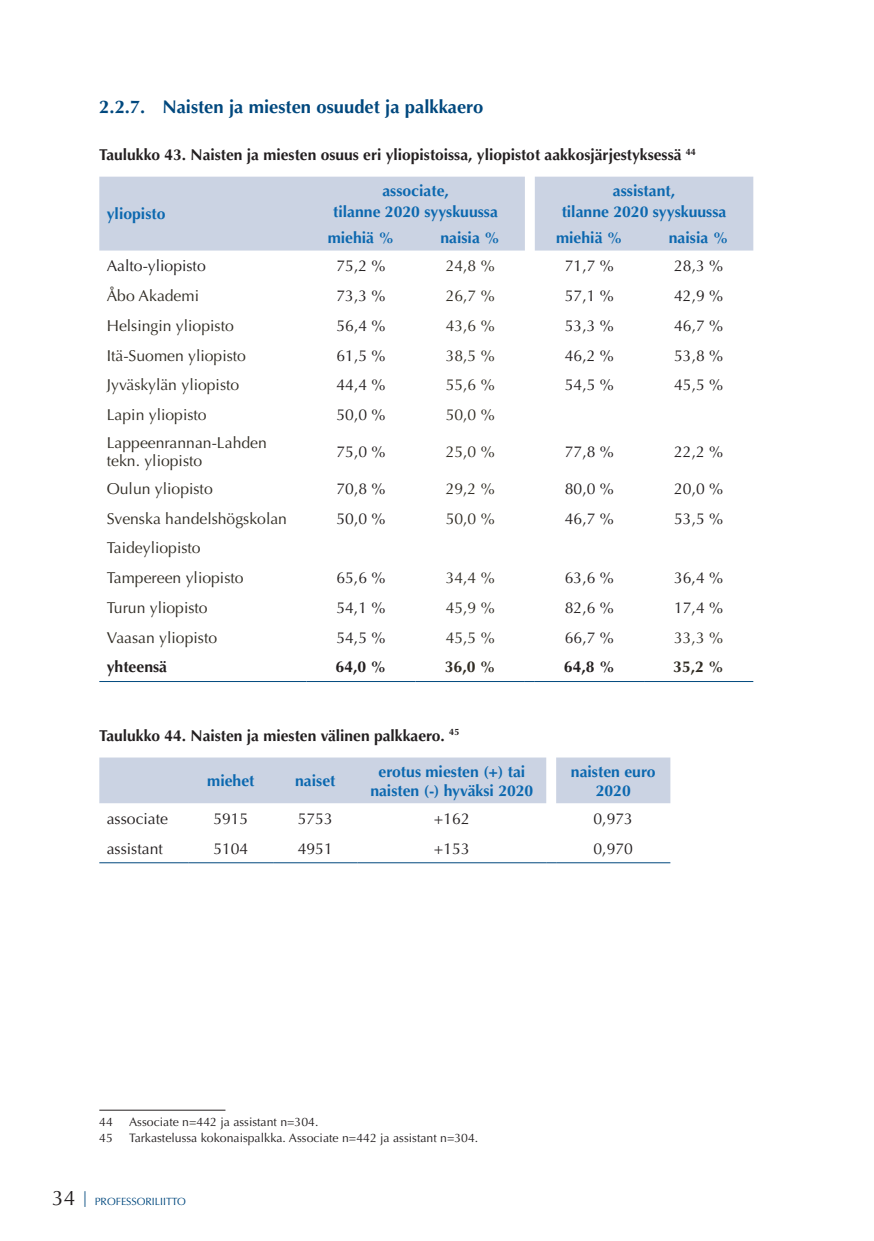
<style>
.page{position:relative;width:874px;height:1241px;background:#fff}
.page>*{position:absolute;margin:0;border:0;box-sizing:border-box;transform-origin:0 0}
.t1{font:700 18.38px "Optima LT Std";color:#01487e}
.t2{font:15.75px/17.5px "Optima LT Std";color:#302c24}
.t3{font:15.75px "Optima LT Std";color:#231f20}
.t4{font:700 15.75px/21px "Optima LT Std";color:#0c68af;text-align:center}
.t5{font:700 15.75px "Optima LT Std";color:#231f20}
.t6{font:700 15.75px "Optima LT Std";color:#302c24}
.t7{font:12.25px "Optima LT Std";color:#231f20}
.t8{font:10.5px "Optima LT Std";color:#01487e}
.s1{font-size:21px;color:#231f20}
</style>
<div class="page">
<div style="left:99px;top:177px;width:654px;height:73px;background:#cbd3e3"></div>
<hr style="left:99px;top:681px;width:207px;height:1px;background:#01487e">
<hr style="left:306px;top:681px;width:109px;height:1px;background:#01487e">
<hr style="left:415px;top:681px;width:109px;height:1px;background:#01487e">
<hr style="left:534px;top:681px;width:109px;height:1px;background:#01487e">
<hr style="left:643px;top:681px;width:110px;height:1px;background:#01487e">
<div style="left:99px;top:757px;width:571px;height:46px;background:#cbd3e3"></div>
<hr style="left:99px;top:862px;width:90px;height:1px;background:#01487e">
<hr style="left:189px;top:862px;width:84px;height:1px;background:#01487e">
<hr style="left:273px;top:862px;width:84px;height:1px;background:#01487e">
<hr style="left:357px;top:862px;width:189px;height:1px;background:#01487e">
<hr style="left:556px;top:862px;width:114px;height:1px;background:#01487e">
<hr style="left:99px;top:1109px;width:126px;height:1px;background:#231f20">
<p class="t1" style="left:99px;top:96px;width:385px">2.2.7. Naisten ja miesten osuudet ja palkkaero</p>
<p class="t5" style="left:99px;top:145px;width:598px">Taulukko 43. Naisten ja miesten osuus eri yliopistoissa, yliopistot aakkosjärjestyksessä <sup>44</sup></p>
<p class="t4" style="left:107px;top:204px;width:60px">yliopisto</p>
<p class="t4" style="left:333px;top:180px;width:166px">associate,<br>tilanne 2020 syyskuussa</p>
<p class="t4" style="left:561px;top:180px;width:166px">assistant,<br>tilanne 2020 syyskuussa</p>
<p class="t4" style="left:327px;top:227px;width:68px">miehiä %</p>
<p class="t4" style="left:440px;top:227px;width:61px">naisia %</p>
<p class="t4" style="left:556px;top:227px;width:68px">miehiä %</p>
<p class="t4" style="left:668px;top:227px;width:61px">naisia %</p>
<p class="t3" style="left:107px;top:257px;width:100px">Aalto-yliopisto</p>
<p class="t3" style="left:336px;top:257px;width:51px">75,2 %</p>
<p class="t2" style="left:445px;top:257px;width:51px">24,8 %</p>
<p class="t3" style="left:564px;top:257px;width:51px">71,7 %</p>
<p class="t3" style="left:673px;top:257px;width:51px">28,3 %</p>
<p class="t2" style="left:107px;top:287px;width:94px">Åbo Akademi</p>
<p class="t3" style="left:336px;top:286px;width:51px">73,3 %</p>
<p class="t2" style="left:445px;top:287px;width:51px">26,7 %</p>
<p class="t3" style="left:564px;top:286px;width:51px">57,1 %</p>
<p class="t3" style="left:673px;top:286px;width:51px">42,9 %</p>
<p class="t2" style="left:107px;top:317px;width:128px">Helsingin yliopisto</p>
<p class="t3" style="left:336px;top:316px;width:51px">56,4 %</p>
<p class="t2" style="left:445px;top:317px;width:51px">43,6 %</p>
<p class="t3" style="left:564px;top:316px;width:51px">53,3 %</p>
<p class="t3" style="left:673px;top:316px;width:51px">46,7 %</p>
<p class="t2" style="left:107px;top:346px;width:141px">Itä-Suomen yliopisto</p>
<p class="t3" style="left:336px;top:346px;width:51px">61,5 %</p>
<p class="t2" style="left:445px;top:346px;width:51px">38,5 %</p>
<p class="t3" style="left:564px;top:346px;width:51px">46,2 %</p>
<p class="t3" style="left:673px;top:346px;width:51px">53,8 %</p>
<p class="t2" style="left:107px;top:376px;width:134px">Jyväskylän yliopisto</p>
<p class="t3" style="left:336px;top:376px;width:51px">44,4 %</p>
<p class="t2" style="left:445px;top:376px;width:51px">55,6 %</p>
<p class="t3" style="left:564px;top:376px;width:51px">54,5 %</p>
<p class="t3" style="left:673px;top:376px;width:51px">45,5 %</p>
<p class="t2" style="left:107px;top:406px;width:101px">Lapin yliopisto</p>
<p class="t3" style="left:336px;top:405px;width:51px">50,0 %</p>
<p class="t2" style="left:445px;top:406px;width:51px">50,0 %</p>
<p class="t2" style="left:107px;top:434px;width:161px">Lappeenrannan-Lahden tekn. yliopisto</p>
<p class="t3" style="left:336px;top:442px;width:51px">75,0 %</p>
<p class="t2" style="left:445px;top:443px;width:51px">25,0 %</p>
<p class="t3" style="left:564px;top:442px;width:51px">77,8 %</p>
<p class="t3" style="left:673px;top:442px;width:51px">22,2 %</p>
<p class="t2" style="left:107px;top:480px;width:107px">Oulun yliopisto</p>
<p class="t3" style="left:336px;top:479px;width:51px">70,8 %</p>
<p class="t2" style="left:445px;top:480px;width:51px">29,2 %</p>
<p class="t3" style="left:564px;top:479px;width:51px">80,0 %</p>
<p class="t3" style="left:673px;top:479px;width:51px">20,0 %</p>
<p class="t2" style="left:107px;top:509px;width:182px">Svenska handelshögskolan</p>
<p class="t3" style="left:336px;top:509px;width:51px">50,0 %</p>
<p class="t2" style="left:445px;top:509px;width:51px">50,0 %</p>
<p class="t3" style="left:564px;top:509px;width:51px">46,7 %</p>
<p class="t3" style="left:673px;top:509px;width:51px">53,5 %</p>
<p class="t2" style="left:107px;top:533px;width:138px;line-height:29.8px">Taideyliopisto<br>Tampereen yliopisto</p>
<p class="t3" style="left:336px;top:568px;width:51px">65,6 %</p>
<p class="t2" style="left:445px;top:569px;width:51px">34,4 %</p>
<p class="t3" style="left:564px;top:568px;width:51px">63,6 %</p>
<p class="t3" style="left:673px;top:568px;width:51px">36,4 %</p>
<p class="t2" style="left:107px;top:599px;width:102px">Turun yliopisto</p>
<p class="t3" style="left:336px;top:598px;width:51px">54,1 %</p>
<p class="t2" style="left:445px;top:599px;width:51px">45,9 %</p>
<p class="t3" style="left:564px;top:598px;width:51px">82,6 %</p>
<p class="t3" style="left:673px;top:598px;width:51px">17,4 %</p>
<p class="t2" style="left:107px;top:628px;width:112px">Vaasan yliopisto</p>
<p class="t3" style="left:336px;top:628px;width:51px">54,5 %</p>
<p class="t2" style="left:445px;top:628px;width:51px">45,5 %</p>
<p class="t3" style="left:564px;top:628px;width:51px">66,7 %</p>
<p class="t2" style="left:673px;top:628px;width:51px">33,3 %</p>
<p class="t5" style="left:107px;top:657px;width:62px">yhteensä</p>
<p class="t5" style="left:335px;top:657px;width:52px">64,0 %</p>
<p class="t6" style="left:444px;top:657px;width:52px">36,0 %</p>
<p class="t5" style="left:563px;top:657px;width:52px">64,8 %</p>
<p class="t6" style="left:673px;top:657px;width:52px">35,2 %</p>
<p class="t5" style="left:99px;top:726px;width:361px">Taulukko 44. Naisten ja miesten välinen palkkaero. <sup>45</sup></p>
<p class="t4" style="left:207px;top:770px;width:49px">miehet</p>
<p class="t4" style="left:295px;top:770px;width:42px">naiset</p>
<p class="t4" style="left:370px;top:761px;width:164px;line-height:19.2px">erotus miesten (+) tai naisten (-) hyväksi 2020</p>
<p class="t4" style="left:570px;top:761px;width:86px;line-height:19.2px">naisten euro<br>2020</p>
<p class="t3" style="left:107px;top:809px;width:63px">associate</p>
<p class="t3" style="left:213px;top:809px;width:37px">5915</p>
<p class="t3" style="left:297px;top:809px;width:37px">5753</p>
<p class="t3" style="left:433px;top:809px;width:37px">+162</p>
<p class="t3" style="left:593px;top:809px;width:41px">0,973</p>
<p class="t3" style="left:107px;top:839px;width:58px">assistant</p>
<p class="t3" style="left:213px;top:839px;width:37px">5104</p>
<p class="t3" style="left:297px;top:839px;width:37px">4951</p>
<p class="t3" style="left:433px;top:839px;width:37px">+153</p>
<p class="t3" style="left:593px;top:839px;width:41px">0,970</p>
<p class="t7" style="left:99px;top:1114px;width:15px">44</p>
<p class="t7" style="left:129px;top:1114px;width:191px">Associate n=442 ja assistant n=304.</p>
<p class="t7" style="left:99px;top:1130px;width:15px">45</p>
<p class="t7" style="left:129px;top:1130px;width:350px">Tarkastelussa kokonaispalkka. Associate n=442 ja assistant n=304.</p>
<p class="t8" style="left:52px;top:1195px;width:135px"><span class="s1">34</span> <sup>|</sup> PROFESSORILIITTO</p>
</div>
